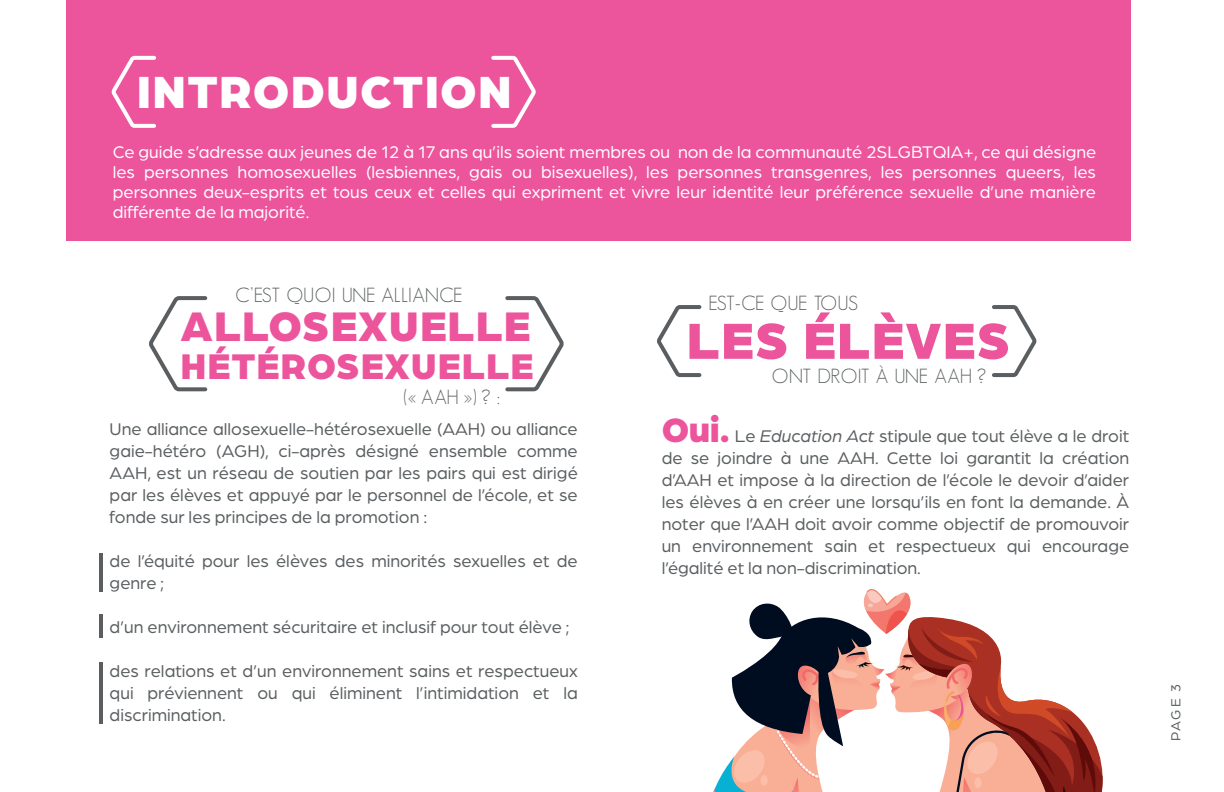
<style>
.page{position:relative;width:1224px;height:792px;background:#fff}
.page>*{position:absolute;margin:0;border:0;box-sizing:border-box;transform-origin:0 0}
.t1{font:900 54px "Arboria";letter-spacing:.025em;color:#ec549c}
.t2{font:900 48px "Arboria";letter-spacing:.025em;color:#fff}
.t3{font:900 44px "Arboria";letter-spacing:.025em;color:#ec549c}
.t4{font:900 38px "Arboria";letter-spacing:.025em;color:#ec549c}
.t5{font:300 20px "Geosans";letter-spacing:-.02em;color:#5a5e60}
.t6{font:18px/22px "Arboria";color:#5a5e60;text-align:justify}
.t7{font:18px/20px "Arboria";color:#fff;text-align:justify}
.t8{font:14px "Arboria";color:#5a5e60}
.s1{font-weight:900;font-size:36px;color:#ec549c}
.s2{font-style:italic}
</style>
<div class="page">
<svg style="left:713px;top:589px;width:390px;height:203px"></svg>
<div style="left:67px;top:0;width:1064px;height:241px;background:#ec549c"></div>
<svg style="left:111px;top:55px;width:45px;height:73px"></svg>
<svg style="left:491px;top:55px;width:45px;height:73px"></svg>
<svg style="left:149px;top:296px;width:59px;height:96px"></svg>
<svg style="left:505px;top:296px;width:59px;height:96px"></svg>
<hr style="left:99px;top:662px;width:3px;height:62px;background:#5a5e60">
<hr style="left:99px;top:614px;width:3px;height:23px;background:#5a5e60">
<hr style="left:99px;top:554px;width:3px;height:38px;background:#5a5e60">
<svg style="left:657px;top:305px;width:45px;height:73px"></svg>
<svg style="left:992px;top:305px;width:45px;height:73px"></svg>
<h2 class="t2" style="left:137px;top:57px;width:376px">INTRODUCTION</h2>
<p class="t7" style="left:113px;top:141px;width:985px">Ce guide s’adresse aux jeunes de 12 à 17 ans qu’ils soient membres ou non de la communauté 2SLGBTQIA+, ce qui désigne les personnes homosexuelles (lesbiennes, gais ou bisexuelles), les personnes transgenres, les personnes queers, les personnes deux-esprits et tous ceux et celles qui expriment et vivre leur identité leur préférence sexuelle d’une manière différente de la majorité.</p>
<p class="t5" style="left:236px;top:284px;width:229px">C’EST QUOI UNE ALLIANCE</p>
<h3 class="t3" style="left:181px;top:294px;width:351px">ALLOSEXUELLE</h3>
<h3 class="t4" style="left:181px;top:339px;width:354px">HÉTÉROSEXUELLE</h3>
<p class="t5" style="left:404px;top:386px;width:98px">(« AAH ») ? :</p>
<p class="t6" style="left:110px;top:417px;width:470px">Une alliance allosexuelle-hétérosexuelle (AAH) ou alliance gaie-hétéro (AGH), ci-après désigné ensemble comme AAH, est un réseau de soutien par les pairs qui est dirigé par les élèves et appuyé par le personnel de l’école, et se fonde sur les principes de la promotion :</p>
<p class="t6" style="left:110px;top:549px;width:470px">de l’équité pour les élèves des minorités sexuelles et de genre ;</p>
<p class="t6" style="left:110px;top:615px;width:461px">d’un environnement sécuritaire et inclusif pour tout élève ;</p>
<p class="t6" style="left:110px;top:659px;width:470px">des relations et d’un environnement sains et respectueux qui préviennent ou qui éliminent l’intimidation et la discrimination.</p>
<p class="t5" style="left:709px;top:292px;width:151px">EST-CE QUE TOUS</p>
<h1 class="t1" style="left:687px;top:302px;width:325px">LES ÉLÈVES</h1>
<p class="t5" style="left:772px;top:365px;width:216px">ONT DROIT À UNE AAH ?</p>
<p class="t6" style="left:662px;top:424px;width:469px"><span class="s1">Oui.</span> Le <span class="s2">Education Act</span> stipule que tout élève a le droit de se joindre à une AAH. Cette loi garantit la création d’AAH et impose à la direction de l’école le devoir d’aider les élèves à en créer une lorsqu’ils en font la demande. À noter que l’AAH doit avoir comme objectif de promouvoir un environnement sain et respectueux qui encourage l’égalité et la non-discrimination.</p>
<p class="t8" style="left:1167px;top:741px;width:59px;rotate:-90deg">PAGE 3</p>
</div>
